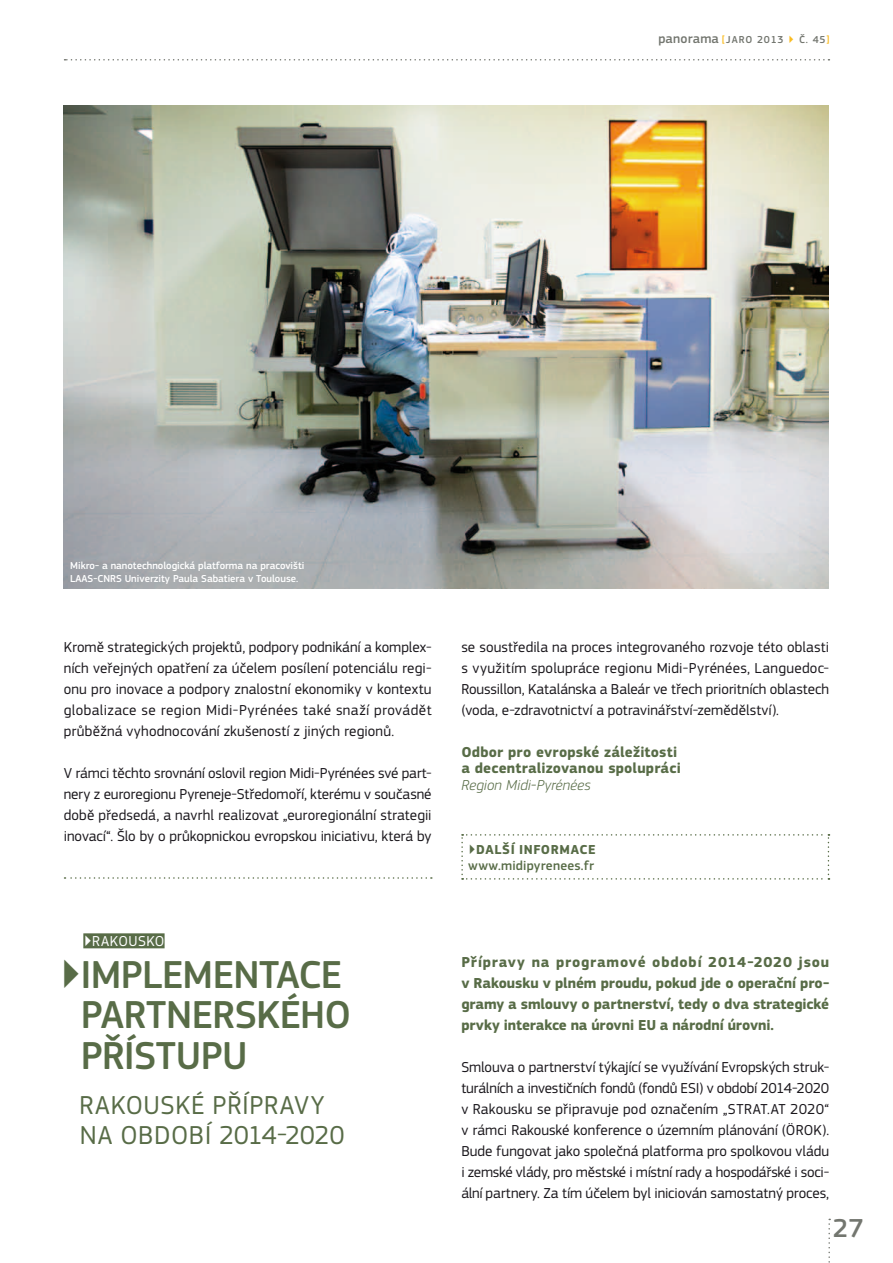
<style>
.page{position:relative;width:893px;height:1263px;background:#fff}
.page>*{position:absolute;margin:0;border:0;box-sizing:border-box;transform-origin:0 0}
.t1{font:500 40.5px/40.5px "PF Square Sans Pro";letter-spacing:-.015em;color:#586c47}
.t2{font:27px "PF Square Sans Pro";letter-spacing:-.01em;color:#586c47}
.t3{font:500 27px "PF Square Sans Pro";color:#73766f}
.t4{font:15px/21px "PF Square Sans Pro";color:#1a171c;text-align:justify}
.t5{font:700 15px/21px "PF Square Sans Pro";color:#586c47}
.t6{font:italic 300 15px "PF Square Sans Pro";letter-spacing:.005em;color:#586c47}
.t7{font:15px "PF Square Sans Pro";color:#fff}
.t8{font:500 13.5px "PF Square Sans Pro";letter-spacing:.01em;color:#586c47}
.t9{font:700 13.5px "PF Square Sans Pro";color:#586c47}
.t10{font:500 10.5px/13.5px "PF Square Sans Pro";color:#fff}
.t11{font:500 10.5px "PF Square Sans Pro";letter-spacing:.075em;color:#73766f}
.s1{font-size:13.5px}
.s2{color:#fabc21}
</style>
<div class="page">
<img style="left:64px;top:106px;width:764px;height:483px">
<svg style="left:65px;top:877px;width:367px;height:2px"></svg>
<svg style="left:461px;top:834px;width:368px;height:46px"></svg>
<div style="left:83px;top:933px;width:82px;height:15px;background:#586c47"></div>
<svg style="left:828px;top:1219px;width:2px;height:44px"></svg>
<svg style="left:65px;top:59px;width:764px;height:2px"></svg>
<p class="t11" style="left:658px;top:33px;width:172px"><span class="s1">panorama</span> <span class="s2">[</span>Jaro 2013 <span class="s2">▶</span> Č. 45<span class="s2">]</span></p>
<p class="t10" style="left:70px;top:559px;width:236px">Mikro- a nanotechnologická platforma na pracovišti<br>LAAS-CNRS Univerzity Paula Sabatiera v Toulouse.</p>
<p class="t4" style="left:64px;top:636px;width:369px">Kromě strategických projektů, podpory podnikání a komplex&shy;ních veřejných opatření za účelem posílení potenciálu regi&shy;onu pro inovace a podpory znalostní ekonomiky v kontextu globalizace se region Midi-Pyrénées také snaží provádět průběžná vyhodnocování zkušeností z jiných regionů.</p>
<p class="t4" style="left:64px;top:762px;width:369px">V rámci těchto srovnání oslovil region Midi-Pyrénées své part&shy;nery z euroregionu Pyreneje-Středomoří, kterému v současné době předsedá, a navrhl realizovat „euroregionální strategii inovací“. Šlo by o průkopnickou evropskou iniciativu, která by</p>
<p class="t7" style="left:83px;top:932px;width:28px">▶Rakousko</p>
<h1 class="t1" style="left:81px;top:955px;width:272px;text-indent:-22px">▶Implementace partnerského přístupu</h1>
<h2 class="t2" style="left:80px;top:1089px;width:33px">Rakousk</h2>
<h2 class="t2" style="left:191px;top:1089px;width:74px">é př íprav</h2>
<h2 class="t2" style="left:311px;top:1089px;width:15px">y</h2>
<h2 class="t2" style="left:80px;top:1119px;width:17px">naobdob</h2>
<h2 class="t2" style="left:205px;top:1119px;width:141px">í 2014-2020</h2>
<p class="t4" style="left:461px;top:636px;width:369px">se soustředila na proces integrovaného rozvoje této oblasti s využitím spolupráce regionu Midi-Pyrénées, Languedoc-Roussillon, Katalánska a Baleár ve třech prioritních oblastech (voda, e-zdravotnictví a potravinářství-zemědělství).</p>
<p class="t5" style="left:461px;top:744px;width:221px;line-height:16.5px">Odbor pro evropské záležitosti a decentralizovanou spolupráci</p>
<p class="t6" style="left:461px;top:776px;width:131px">Region Midi-Pyrénées</p>
<p class="t9" style="left:468px;top:841px;width:18px">▶Dalš</p>
<p class="t9" style="left:511px;top:841px;width:50px">í informace</p>
<p class="t8" style="left:468px;top:857px;width:127px">www.midipyrenees.fr</p>
<p class="t5" style="left:461px;top:952px;width:369px;text-align:justify">Přípravy na programové období 2014-2020 jsou v Rakousku v plném proudu, pokud jde o operační pro&shy;gramy a smlouvy o partnerství, tedy o dva strategické prvky interakce na úrovni EU a národní úrovni.</p>
<p class="t4" style="left:461px;top:1056px;width:369px">Smlouva o partnerství týkající se využívání Evropských struk&shy;turálních a investičních fondů (fondů ESI) v období 2014-2020 v Rakousku se připravuje pod označením „STRAT.AT 2020“ v rámci Rakouské konference o územním plánování (ÖROK).<br>Bude fungovat jako společná platforma pro spolkovou vládu i zemské vlády, pro městské i místní rady a hospodářské i soci&shy;ální partnery. Za tím účelem byl iniciován samostatný proces,</p>
<h2 class="t3" style="left:833px;top:1212px;width:32px">27</h2>
</div>
